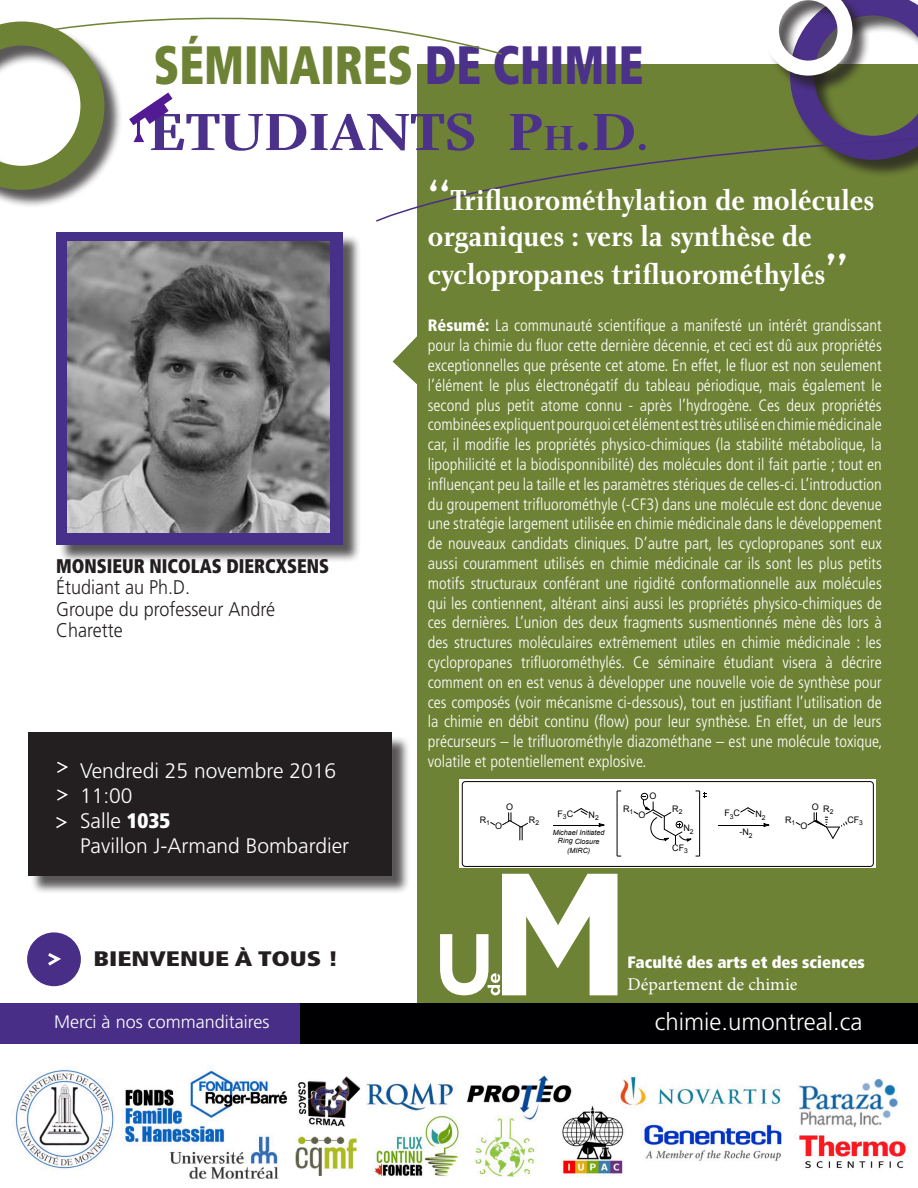
<style>
.page{position:relative;width:918px;height:1188px;background:#fff}
.page>*{position:absolute;margin:0;border:0;box-sizing:border-box;transform-origin:0 0}
.t1{font:900 condensed 54px "Frutiger LT Std";color:#6e8235;scale:.85 1}
.t2{font:700 54px "Charlotte Std";color:#4c318b;scale:1.1 1}
.t3{font:700 30px/36.8px "Charlotte Std";color:#fff;scale:.9 1}
.t4{font:300 24px "Frutiger LT Std";color:#fff}
.t5{font:300 21px "Frutiger LT Std";color:#fff}
.t6{font:900 condensed 21px "Frutiger LT Std";color:#231f20;scale:1.25 1}
.t7{font:300 19.8px "Frutiger LT Std";color:#231f20;scale:.91 1}
.t8{font:900 condensed 19.8px "Frutiger LT Std";color:#231f20;scale:.91 1}
.t9{font:300 18px "Frutiger LT Std";color:#fff}
.t10{font:18px "Minion Pro";color:#fff}
.t11{font:300 condensed 16.5px/19.8px "Frutiger LT Std";color:#fff;text-align:justify}
.t12{font:900 condensed 16.5px "Frutiger LT Std";color:#fff}
.t13{font:9px "Arial";color:#000}
.t14{font:italic 7.2px/8.2px "Arial";color:#000;text-align:center}
.s1{color:#4c318b}
.s2{font-size:36px}
.s3{font-weight:400}
.s4{font-weight:900;font-stretch:condensed}
.s5{font-size:45px}
.s6{font-weight:900}
</style>
<div class="page">
<svg style="left:393px;top:336px;width:24px;height:49px"></svg>
<div style="left:417px;top:65px;width:501px;height:978px;background:#6e8235"></div>
<div style="left:0;top:24px;width:123px;height:184px;background:#231f20;opacity:.75"></div>
<svg style="left:764px;top:0;width:154px;height:134px"></svg>
<div style="left:31px;top:735px;width:380px;height:160px;background:#231f20;opacity:.75"></div>
<div style="left:28px;top:733px;width:364px;height:143px;background:#231f20"></div>
<div style="left:59px;top:234px;width:302px;height:329px;background:#231f20;opacity:.75"></div>
<div style="left:56px;top:232px;width:287px;height:312px;background:#473089"></div>
<div style="left:288px;top:1003px;width:629px;height:41px;background:#000002"></div>
<div style="left:0;top:1003px;width:299px;height:41px;background:#482e87"></div>
<div style="left:27px;top:932px;width:54px;height:54px;background:#482e87;border-radius:50%"></div>
<svg style="left:57px;top:761px;width:11px;height:12px"></svg>
<svg style="left:57px;top:789px;width:11px;height:12px"></svg>
<svg style="left:56px;top:817px;width:11px;height:11px"></svg>
<svg style="left:48px;top:953px;width:13px;height:13px"></svg>
<svg style="left:440px;top:874px;width:177px;height:121px"></svg>
<img style="left:15px;top:1066px;width:892px;height:113px">
<svg style="left:376px;top:134px;width:542px;height:88px"></svg>
<svg style="left:0;top:17px;width:504px;height:173px"></svg>
<div style="left:459px;top:779px;width:417px;height:89px;background:#fff"></div>
<svg style="left:502px;top:813px;width:26px;height:27px"></svg>
<hr style="left:553px;top:825px;width:47px;height:1px;background:#000">
<svg style="left:599px;top:823px;width:5px;height:3px"></svg>
<svg style="left:573px;top:808px;width:16px;height:7px"></svg>
<hr style="left:617px;top:791px;width:1px;height:65px;background:#000">
<hr style="left:699px;top:791px;width:1px;height:65px;background:#000">
<hr style="left:718px;top:825px;width:47px;height:1px;background:#000">
<svg style="left:764px;top:823px;width:5px;height:3px"></svg>
<svg style="left:740px;top:807px;width:16px;height:8px"></svg>
<svg style="left:795px;top:822px;width:6px;height:4px"></svg>
<svg style="left:807px;top:813px;width:41px;height:26px"></svg>
<div style="left:462px;top:781px;width:412px;height:86px;border:1px solid #000;border-radius:3px"></div>
<svg style="left:633px;top:791px;width:73px;height:53px"></svg>
<img style="left:67px;top:241px;width:263px;height:292px">
<p class="t1" style="left:154px;top:32px;width:577px">SÉMINAIRES <span class="s1">DE CHIMIE</span></p>
<p class="t2" style="left:149px;top:101px;width:456px">ETUDIANTS P<span class="s2">H</span>.D<span class="s3">.</span></p>
<p class="t8" style="left:56px;top:554px;width:301px">MONSIEUR NICOLAS DIERCXSENS</p>
<p class="t7" style="left:56px;top:576px;width:149px">Étudiant au Ph.D.</p>
<p class="t7" style="left:56px;top:598px;width:242px">Groupe du professeur André</p>
<p class="t7" style="left:56px;top:619px;width:75px">Charette</p>
<p class="t5" style="left:80px;top:759px;width:258px">Vendredi 25 novembre 2016</p>
<p class="t5" style="left:80px;top:784px;width:54px">11:00</p>
<p class="t5" style="left:80px;top:809px;width:92px">Salle <span class="s4">1035</span></p>
<p class="t5" style="left:80px;top:834px;width:271px">Pavillon J-Armand Bombardier</p>
<p class="t3" style="left:428px;top:182px;width:498px"><span class="s5">‘‘</span>Trifluorométhylation de molécules organiques : vers la synthèse de cyclopropanes trifluorométhylés<span class="s5">’’</span></p>
<p class="t11" style="left:428px;top:316px;width:456px"><span class="s6">Résumé:</span> La communauté scientifique a manifesté un intérêt grandissant pour la chimie du fluor cette dernière décennie, et ceci est dû aux propriétés exceptionnelles que présente cet atome. En effet, le fluor est non seulement l’élément le plus électronégatif du tableau périodique, mais également le second plus petit atome connu - après l’hydrogène. Ces deux propriétés combinées expliquent pourquoi cet élément est très utilisé en chimie médicinale car, il modifie les propriétés physico-chimiques (la stabilité métabolique, la lipophilicité et la biodisponnibilité) des molécules dont il fait partie ; tout en influençant peu la taille et les paramètres stériques de celles-ci. L’introduction du groupement trifluorométhyle (-CF3) dans une molécule est donc devenue une stratégie largement utilisée en chimie médicinale dans le développement de nouveaux candidats cliniques. D’autre part, les cyclopropanes sont eux aussi couramment utilisés en chimie médicinale car ils sont les plus petits motifs structuraux conférant une rigidité conformationnelle aux molécules qui les contiennent, altérant ainsi aussi les propriétés physico-chimiques de ces dernières. L’union des deux fragments susmentionnés mène dès lors à des structures moléculaires extrêmement utiles en chimie médicinale : les cyclopropanes trifluorométhylés. Ce séminaire étudiant visera à décrire comment on en est venus à développer une nouvelle voie de synthèse pour ces composés (voir mécanisme ci-dessous), tout en justifiant l’utilisation de la chimie en débit continu (flow) pour leur synthèse. En effet, un de leurs précurseurs – le trifluorométhyle diazométhane – est une molécule toxique, volatile et potentiellement explosive.</p>
<p class="t13" style="left:650px;top:790px;width:8px">O</p>
<p class="t13" style="left:506px;top:801px;width:8px">O</p>
<p class="t13" style="left:480px;top:814px;width:12px">R<sub>1</sub></p>
<p class="t13" style="left:529px;top:814px;width:12px">R<sub>2</sub></p>
<p class="t13" style="left:495px;top:820px;width:8px">O</p>
<p class="t13" style="left:623px;top:803px;width:12px">R<sub>1</sub></p>
<p class="t13" style="left:672px;top:803px;width:12px">R<sub>2</sub></p>
<p class="t13" style="left:672px;top:842px;width:17px">CF<sub>3</sub></p>
<p class="t13" style="left:557px;top:808px;width:17px">F<sub>3</sub>C</p>
<p class="t13" style="left:589px;top:809px;width:12px">N<sub>2</sub></p>
<p class="t13" style="left:638px;top:809px;width:8px">O</p>
<p class="t13" style="left:683px;top:822px;width:12px">N<sub>2</sub></p>
<p class="t14" style="left:553px;top:829px;width:53px">Michael Initiated<br>Ring Closure</p>
<p class="t14" style="left:567px;top:847px;width:25px">(MIRC)</p>
<p class="t13" style="left:724px;top:807px;width:17px">F<sub>3</sub>C</p>
<p class="t13" style="left:755px;top:808px;width:12px">N<sub>2</sub></p>
<p class="t13" style="left:740px;top:826px;width:15px">-N<sub>2</sub></p>
<p class="t13" style="left:812px;top:801px;width:8px">O</p>
<p class="t13" style="left:823px;top:803px;width:12px">R<sub>2</sub></p>
<p class="t13" style="left:785px;top:814px;width:12px">R<sub>1</sub></p>
<p class="t13" style="left:847px;top:814px;width:17px">CF<sub>3</sub></p>
<p class="t13" style="left:801px;top:820px;width:8px">O</p>
<p class="t6" style="left:94px;top:946px;width:197px">BIENVENUE À TOUS !</p>
<p class="t12" style="left:628px;top:952px;width:239px">Faculté des arts et des sciences</p>
<p class="t10" style="left:628px;top:972px;width:171px">Département de chimie</p>
<p class="t9" style="left:54px;top:1011px;width:217px">Merci à nos commanditaires</p>
<p class="t4" style="left:655px;top:1008px;width:209px">chimie.umontreal.ca</p>
</div>
